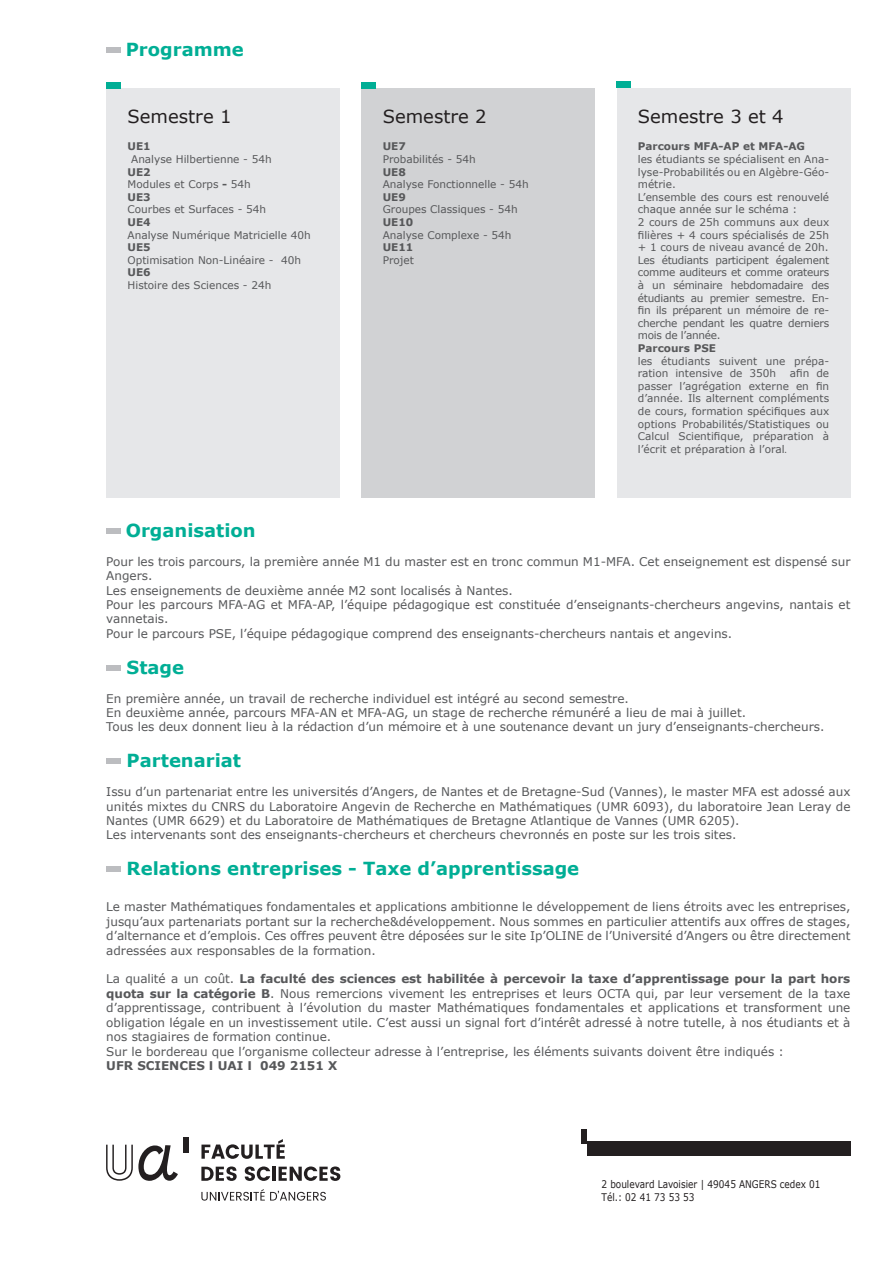
<style>
.page{position:relative;width:893px;height:1263px;background:#fff}
.page>*{position:absolute;margin:0;border:0;box-sizing:border-box;transform-origin:0 0}
.t1{font:700 18px "Verdana";color:#00ae95}
.t2{font:18px "Verdana";color:#231f20}
.t3{font:12px/14.4px "Verdana";color:#57585a}
.t4{font:700 12px "Verdana";color:#57585a}
.t5{font:10.5px/12.6px "Verdana";color:#57585a}
.t6{font:700 10.5px "Verdana";color:#57585a}
.t7{font:10.5px/12.6px "Verdana";color:#231f20;scale:.85 1}
.s1{font-weight:700}
.s2{font-family:"UA Poppins Texte"}
</style>
<div class="page">
<div style="left:581px;top:1129px;width:6px;height:14px;background:#231f20"></div>
<div style="left:587px;top:1142px;width:263px;height:14px;background:#231f20"></div>
<div style="left:106px;top:47px;width:14px;height:6px;background:#bcbdc0"></div>
<div style="left:617px;top:88px;width:233px;height:409px;background:#e6e7e9"></div>
<div style="left:617px;top:82px;width:14px;height:6px;background:#00ae95"></div>
<div style="left:106px;top:88px;width:234px;height:409px;background:#e6e7e9"></div>
<div style="left:106px;top:82px;width:14px;height:6px;background:#00ae95"></div>
<div style="left:361px;top:88px;width:234px;height:409px;background:#d1d2d4"></div>
<div style="left:361px;top:82px;width:15px;height:6px;background:#00ae95"></div>
<div style="left:106px;top:528px;width:14px;height:6px;background:#bcbdc0"></div>
<div style="left:106px;top:665px;width:14px;height:5px;background:#bcbdc0"></div>
<div style="left:106px;top:758px;width:14px;height:6px;background:#bcbdc0"></div>
<div style="left:106px;top:866px;width:14px;height:6px;background:#bcbdc0"></div>
<svg style="left:201px;top:1189px;width:125px;height:11px"></svg>
<div style="left:183px;top:1137px;width:6px;height:15px;background:#231f20"></div>
<svg style="left:201px;top:1139px;width:84px;height:20px"></svg>
<svg style="left:201px;top:1166px;width:36px;height:15px"></svg>
<svg style="left:245px;top:1166px;width:25px;height:15px"></svg>
<hr style="left:272px;top:1167px;width:4px;height:14px;background:#231f20">
<svg style="left:279px;top:1166px;width:61px;height:15px"></svg>
<svg style="left:106px;top:1145px;width:72px;height:36px"></svg>
<h1 class="t1" style="left:126px;top:37px;width:120px">Programme</h1>
<h1 class="t2" style="left:128px;top:104px;width:105px">Semestre 1</h1>
<p class="t6" style="left:128px;top:139px;width:25px">UE1</p>
<p class="t5" style="left:131px;top:153px;width:142px">Analyse Hilbertienne - 54h</p>
<p class="t5" style="left:128px;top:165px;width:125px"><span class="s1">UE2<br></span>Modules et Corps <span class="s1">-</span> 54h<br><span class="s1">UE3</span></p>
<p class="t5" style="left:128px;top:203px;width:140px">Courbes et Surfaces - 54h</p>
<p class="t6" style="left:128px;top:215px;width:25px">UE4</p>
<p class="t5" style="left:128px;top:228px;width:185px">Analyse Numérique Matricielle 40h</p>
<p class="t6" style="left:128px;top:240px;width:25px">UE5</p>
<p class="t5" style="left:128px;top:254px;width:175px">Optimisation Non-Linéaire - 40h</p>
<p class="t6" style="left:128px;top:265px;width:25px">UE6</p>
<p class="t5" style="left:128px;top:279px;width:145px">Histoire des Sciences - 24h</p>
<h1 class="t2" style="left:383px;top:104px;width:105px">Semestre 2</h1>
<p class="t6" style="left:383px;top:139px;width:25px">UE7</p>
<p class="t5" style="left:383px;top:153px;width:95px">Probabilités - 54h</p>
<p class="t6" style="left:383px;top:164px;width:25px">UE8</p>
<p class="t5" style="left:383px;top:178px;width:148px">Analyse Fonctionnelle - 54h</p>
<p class="t6" style="left:383px;top:190px;width:25px">UE9</p>
<p class="t5" style="left:383px;top:203px;width:137px">Groupes Classiques - 54h</p>
<p class="t6" style="left:383px;top:215px;width:32px">UE10</p>
<p class="t5" style="left:383px;top:228px;width:130px">Analyse Complexe - 54h</p>
<p class="t6" style="left:383px;top:240px;width:32px">UE11</p>
<p class="t5" style="left:383px;top:254px;width:33px">Projet</p>
<h1 class="t2" style="left:638px;top:104px;width:147px">Semestre 3 et 4</h1>
<p class="t6" style="left:638px;top:139px;width:169px">Parcours MFA-AP et MFA-AG</p>
<p class="t5" style="left:638px;top:153px;width:193px">les étudiants se spécialisent en Ana&shy;lyse-Probabilités ou en Algèbre-Géo&shy;métrie.<br>L’ensemble des cours est renouvelé chaque année sur le schéma :<br>2 cours de 25h communs aux deux filières + 4 cours spécialisés de 25h + 1 cours de niveau avancé de 20h.<br>Les étudiants participent également comme auditeurs et comme orateurs à un séminaire hebdomadaire des étudiants au premier semestre. En&shy;fin ils préparent un mémoire de re&shy;cherche pendant les quatre derniers mois de l’année.</p>
<p class="t6" style="left:638px;top:341px;width:80px">Parcours PSE</p>
<p class="t5" style="left:638px;top:354px;width:193px">les étudiants suivent une prépa&shy;ration intensive de 350h</p>
<p class="t5" style="left:638px;top:367px;width:193px;text-align:justify;text-indent:152px">afin de passer l’agrégation externe en fin d’année. Ils alternent compléments de cours, formation spécifiques aux options Probabilités/Statistiques ou Calcul Scientifique, préparation à l’écrit et préparation à l’oral<span class="s2">.</span></p>
<h1 class="t1" style="left:126px;top:518px;width:132px">Organisation</h1>
<p class="t3" style="left:106px;top:554px;width:746px">Pour les trois parcours, la première année M1 du master est en tronc commun M1-MFA. Cet enseignement est dispensé sur Angers.<br>Les enseignements de deuxième année M2 sont localisés à Nantes.<br>Pour les parcours MFA-AG et MFA-AP, l’équipe pédagogique est constituée d’enseignants-chercheurs angevins, nantais et vannetais.<br>Pour le parcours PSE, l’équipe pédagogique comprend des enseignants-chercheurs nantais et angevins.</p>
<h1 class="t1" style="left:127px;top:654px;width:59px">Stage</h1>
<p class="t3" style="left:106px;top:691px;width:720px">En première année, un travail de recherche individuel est intégré au second semestre.<br>En deuxième année, parcours MFA-AN et MFA-AG, un stage de recherche rémunéré a lieu de mai à juillet.<br>Tous les deux donnent lieu à la rédaction d’un mémoire et à une soutenance devant un jury d’enseignants-chercheurs.</p>
<h1 class="t1" style="left:127px;top:748px;width:116px">Partenariat</h1>
<p class="t3" style="left:106px;top:784px;width:746px">Issu d’un partenariat entre les universités d’Angers, de Nantes et de Bretagne-Sud (Vannes), le master MFA est adossé aux unités mixtes du CNRS du Laboratoire Angevin de Recherche en Mathématiques (UMR 6093), du laboratoire Jean Leray de Nantes (UMR 6629) et du Laboratoire de Mathématiques de Bretagne Atlantique de Vannes (UMR 6205).<br>Les intervenants sont des enseignants-chercheurs et chercheurs chevronnés en poste sur les trois sites.</p>
<h1 class="t1" style="left:127px;top:856px;width:454px">Relations entreprises - Taxe d’apprentissage</h1>
<p class="t3" style="left:106px;top:900px;width:746px;text-align:justify">Le master Mathématiques fondamentales et applications ambitionne le développement de liens étroits avec les entreprises, jusqu’aux partenariats portant sur la recherche&amp;développement. Nous sommes en particulier attentifs aux offres de stages, d’alternance et d’emplois. Ces offres peuvent être déposées sur le site Ip’OLINE de l’Université d’Angers ou être directement adressées aux responsables de la formation.</p>
<p class="t3" style="left:106px;top:972px;width:746px">La qualité a un coût. <span class="s1">La faculté des sciences est habilitée à percevoir la taxe d’apprentissage pour la part hors quota sur la catégorie B</span>. Nous remercions vivement les entreprises et leurs OCTA qui, par leur versement de la taxe d’apprentissage, contribuent à l’évolution du master Mathématiques fondamentales et applications et transforment une obligation légale en un investissement utile. C’est aussi un signal fort d’intérêt adressé à notre tutelle, à nos étudiants et à nos stagiaires de formation continue.<br>Sur le bordereau que l’organisme collecteur adresse à l’entreprise, les éléments suivants doivent être indiqués :</p>
<p class="t4" style="left:106px;top:1057px;width:232px">UFR SCIENCES I UAI I 049 2151 X</p>
<p class="t7" style="left:601px;top:1178px;width:259px">2 boulevard Lavoisier | 49045 ANGERS cedex 01<br>Tél.: 02 41 73 53 53</p>
</div>
